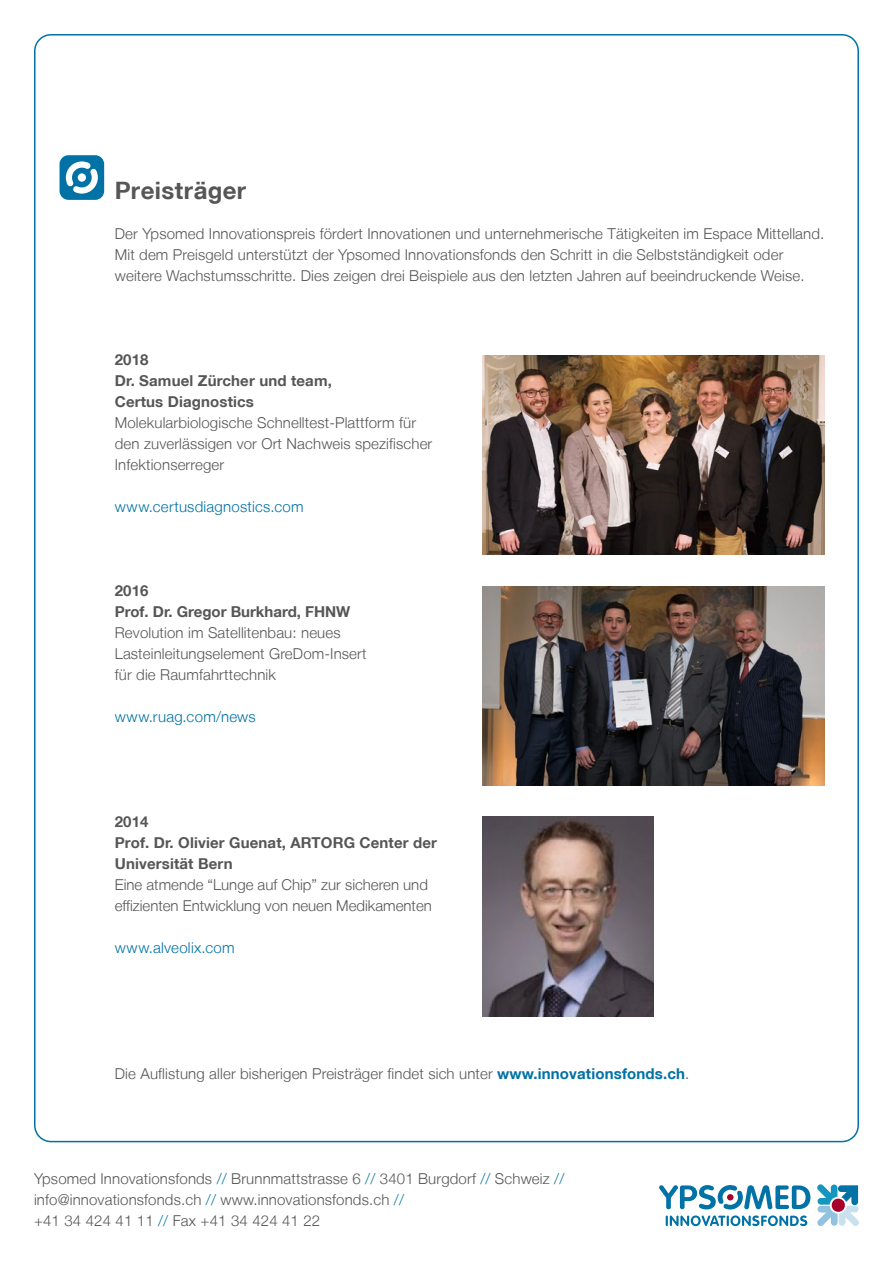
<style>
.page{position:relative;width:893px;height:1263px;background:#fff}
.page>*{position:absolute;margin:0;border:0;box-sizing:border-box;transform-origin:0 0}
.t1{font:700 24px "Helvetica Neue LT";letter-spacing:.015em;color:#565655}
.t2{font:300 15px/21px "Helvetica Neue LT";letter-spacing:.01em;color:#565655}
.t3{font:700 15px/21px "Helvetica Neue LT";letter-spacing:.01em;color:#565655}
.t4{font:300 15px "Helvetica Neue LT";letter-spacing:.02em;color:#0072a5}
.s1{font-weight:700;color:#0072a5}
.s2{color:#0072a5}
</style>
<div class="page">
<svg style="left:666px;top:1215px;width:141px;height:11px"></svg>
<svg style="left:659px;top:1185px;width:151px;height:24px"></svg>
<svg style="left:817px;top:1184px;width:42px;height:42px"></svg>
<div style="left:60px;top:155px;width:44px;height:45px;background:#0072a5;border-radius:9px"></div>
<svg style="left:66px;top:161px;width:32px;height:33px"></svg>
<img style="left:483px;top:586px;width:342px;height:199px">
<img style="left:483px;top:355px;width:342px;height:199px">
<img style="left:483px;top:816px;width:171px;height:200px">
<h1 class="t1" style="left:115px;top:176px;width:133px">Preisträger</h1>
<p class="t2" style="left:115px;top:223px;width:711px">Der Ypsomed Innovationspreis fördert Innovationen und unternehmerische Tätigkeiten im Espace Mittelland.<br>Mit dem Preisgeld unterstützt der Ypsomed Innovationsfonds den Schritt in die Selbstständigkeit oder weitere Wachstumsschritte. Dies zeigen drei Beispiele aus den letzten Jahren auf beeindruckende Weise.</p>
<p class="t3" style="left:115px;top:349px;width:219px">2018<br>Dr. Samuel Zürcher und team,<br>Certus Diagnostics</p>
<p class="t2" style="left:115px;top:412px;width:319px">Molekularbiologische Schnelltest-Plattform für den zuverlässigen vor Ort Nachweis spezifischer<br>Infektionserreger</p>
<p class="t4" style="left:115px;top:498px;width:190px">www.certusdiagnostics.com</p>
<p class="t3" style="left:115px;top:580px;width:237px">2016<br>Prof. Dr. Gregor Burkhard, FHNW</p>
<p class="t2" style="left:115px;top:622px;width:253px">Revolution im Satellitenbau: neues<br>Lasteinleitungselement GreDom-Insert für die Raumfahrttechnik</p>
<p class="t4" style="left:115px;top:708px;width:142px">www.ruag.com/news</p>
<p class="t3" style="left:115px;top:811px;width:324px">2014<br>Prof. Dr. Olivier Guenat, ARTORG Center der<br>Universität Bern</p>
<p class="t2" style="left:115px;top:874px;width:319px">Eine atmende “Lunge auf Chip” zur sicheren und effizienten Entwicklung von neuen Medikamenten</p>
<p class="t4" style="left:115px;top:939px;width:121px">www.alveolix.com</p>
<p class="t2" style="left:115px;top:1063px;width:576px">Die Auflistung aller bisherigen Preisträger findet sich unter <span class="s1">www.innovationsfonds.ch</span>.</p>
<p class="t2" style="left:34px;top:1168px;width:532px">Ypsomed Innovationsfonds <span class="s2">//</span> Brunnmattstrasse 6 <span class="s2">//</span> 3401 Burgdorf <span class="s2">//</span> Schweiz <span class="s2">// </span>info@innovationsfonds.ch <span class="s2">//</span> www.innovationsfonds.ch <span class="s2">//<br></span>+41 34 424 41 11 <span class="s2">//</span> Fax +41 34 424 41 22</p>
</div>
